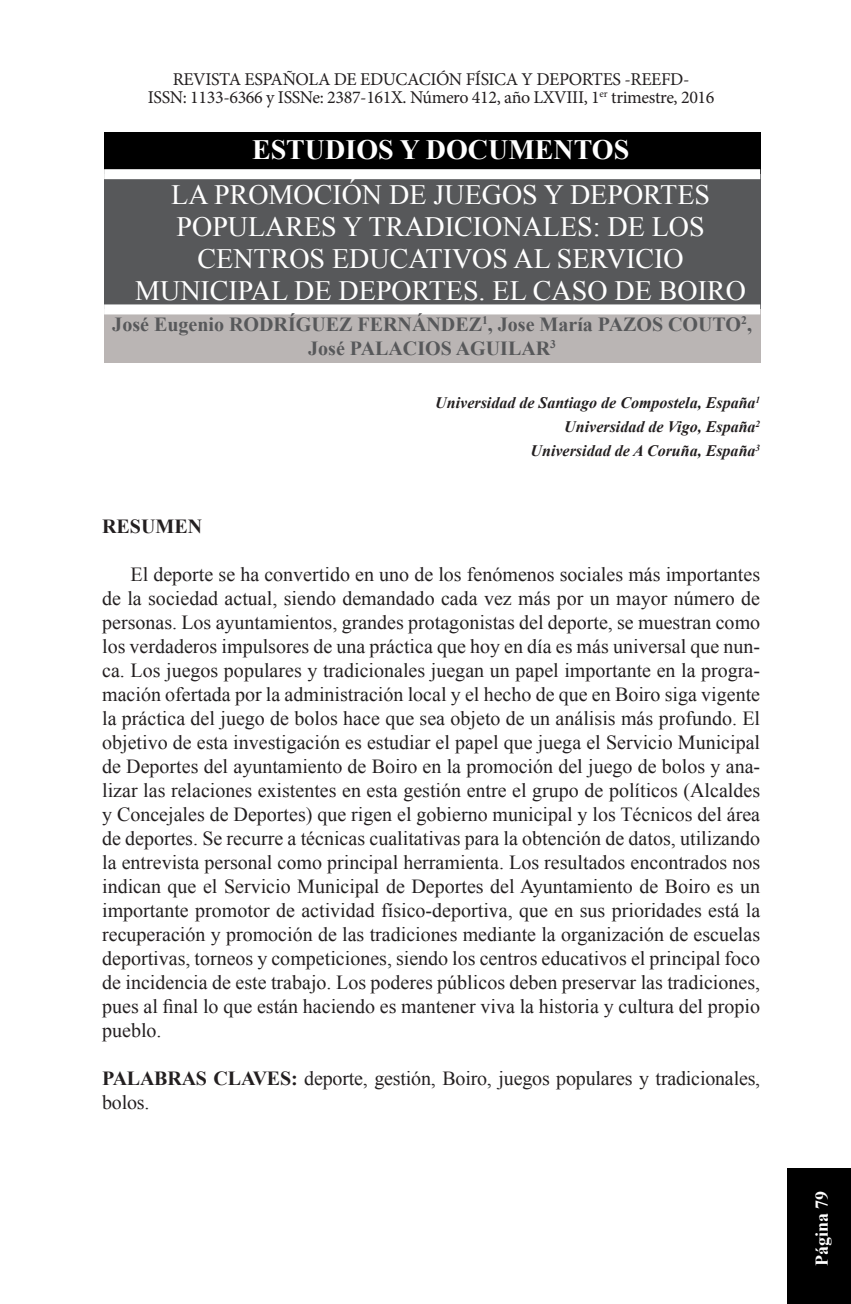
<style>
.page{position:relative;width:851px;height:1304px;background:#fff}
.page>*{position:absolute;margin:0;border:0;box-sizing:border-box;transform-origin:0 0}
.Tit1{font:28px/32px "Times New Roman";color:#fff;text-align:center}
.Tit1-2{font:700 28px "Times New Roman";color:#fff}
.Txt{font:20px/24px "Times New Roman";color:#231f20;text-align:justify}
.Txt0{font:20px/24px "Times New Roman";letter-spacing:-.01em;color:#231f20}
.Txt-2{font:700 20px/24px "Times New Roman";color:#57585a;text-align:center}
.Txt0-2{font:700 20px "Times New Roman";color:#231f20}
.t1{font:18px/18px "Minion Pro";letter-spacing:-.02em;color:#231f20;text-align:center}
.t2{font:700 18px "Times New Roman";color:#fff}
.Txt-3{font:italic 700 16px "Times New Roman";color:#231f20}
.s1{font-weight:700}
</style>
<div class="page">
<div style="left:786px;top:1168px;width:64px;height:136px;background:#000"></div>
<div style="left:104px;top:132px;width:656px;height:42px;background:#000"></div>
<div style="left:104px;top:174px;width:656px;height:135px;background:#57585a"></div>
<div style="left:104px;top:309px;width:656px;height:54px;background:#bab5b4"></div>
<div style="left:104px;top:169px;width:656px;height:10px;background:#fff"></div>
<div style="left:104px;top:304px;width:656px;height:10px;background:#fff"></div>
<p class="t1" style="left:148px;top:70px;width:568px">REVISTA ESPAÑOLA DE EDUCACIÓN FÍSICA Y DEPORTES -REEFD-<br>ISSN: 1133-6366 y ISSNe: 2387-161X. Número 412, año LXVIII, 1<sup>er</sup> trimestre, 2016</p>
<p class="Tit1-2" style="left:252px;top:131px;width:379px">ESTUDIOS Y DOCUMENTOS</p>
<p class="Tit1" style="left:135px;top:178px;width:612px">LA PROMOCIÓN DE JUEGOS Y DEPORTES POPULARES Y TRADICIONALES: DE LOS CENTROS EDUCATIVOS AL SERVICIO MUNICIPAL DE DEPORTES. EL CASO DE BOIRO</p>
<p class="Txt-2" style="left:112px;top:312px;width:641px">José Eugenio RODRÍGUEZ FERNÁNDEZ<sup>1</sup>, Jose María PAZOS COUTO<sup>2</sup>,<br>José PALACIOS AGUILAR<sup>3</sup></p>
<p class="Txt-3" style="left:435px;top:391px;width:326px">Universidad de Santiago de Compostela, España<sup>1</sup></p>
<p class="Txt-3" style="left:564px;top:415px;width:197px">Universidad de Vigo, España<sup>2</sup></p>
<p class="Txt-3" style="left:530px;top:439px;width:231px">Universidad de A Coruña, España<sup>3</sup></p>
<p class="Txt0-2" style="left:102px;top:512px;width:102px">RESUMEN</p>
<p class="Txt" style="left:102px;top:562px;width:659px;text-indent:28px">El deporte se ha convertido en uno de los fenómenos sociales más importantes de la sociedad actual, siendo demandado cada vez más por un mayor número de personas. Los ayuntamientos, grandes protagonistas del deporte, se muestran como los verdaderos impulsores de una práctica que hoy en día es más universal que nun&shy;ca. Los juegos populares y tradicionales juegan un papel importante en la progra&shy;mación ofertada por la administración local y el hecho de que en Boiro siga vigente la práctica del juego de bolos hace que sea objeto de un análisis más profundo. El objetivo de esta investigación es estudiar el papel que juega el Servicio Municipal de Deportes del ayuntamiento de Boiro en la promoción del juego de bolos y ana&shy;lizar las relaciones existentes en esta gestión entre el grupo de políticos (Alcaldes y Concejales de Deportes) que rigen el gobierno municipal y los Técnicos del área de deportes. Se recurre a técnicas cualitativas para la obtención de datos, utilizando la entrevista personal como principal herramienta. Los resultados encontrados nos indican que el Servicio Municipal de Deportes del Ayuntamiento de Boiro es un importante promotor de actividad físico-deportiva, que en sus prioridades está la recuperación y promoción de las tradiciones mediante la organización de escuelas deportivas, torneos y competiciones, siendo los centros educativos el principal foco de incidencia de este trabajo. Los poderes públicos deben preservar las tradiciones, pues al final lo que están haciendo es mantener viva la historia y cultura del propio pueblo.</p>
<p class="Txt0" style="left:102px;top:1066px;width:659px"><span class="s1">PALABRAS CLAVES:</span> deporte, gestión, Boiro, juegos populares y tradicionales, bolos.</p>
<p class="t2" style="left:809px;top:1266px;width:77px;rotate:-90deg">Página 79</p>
</div>
